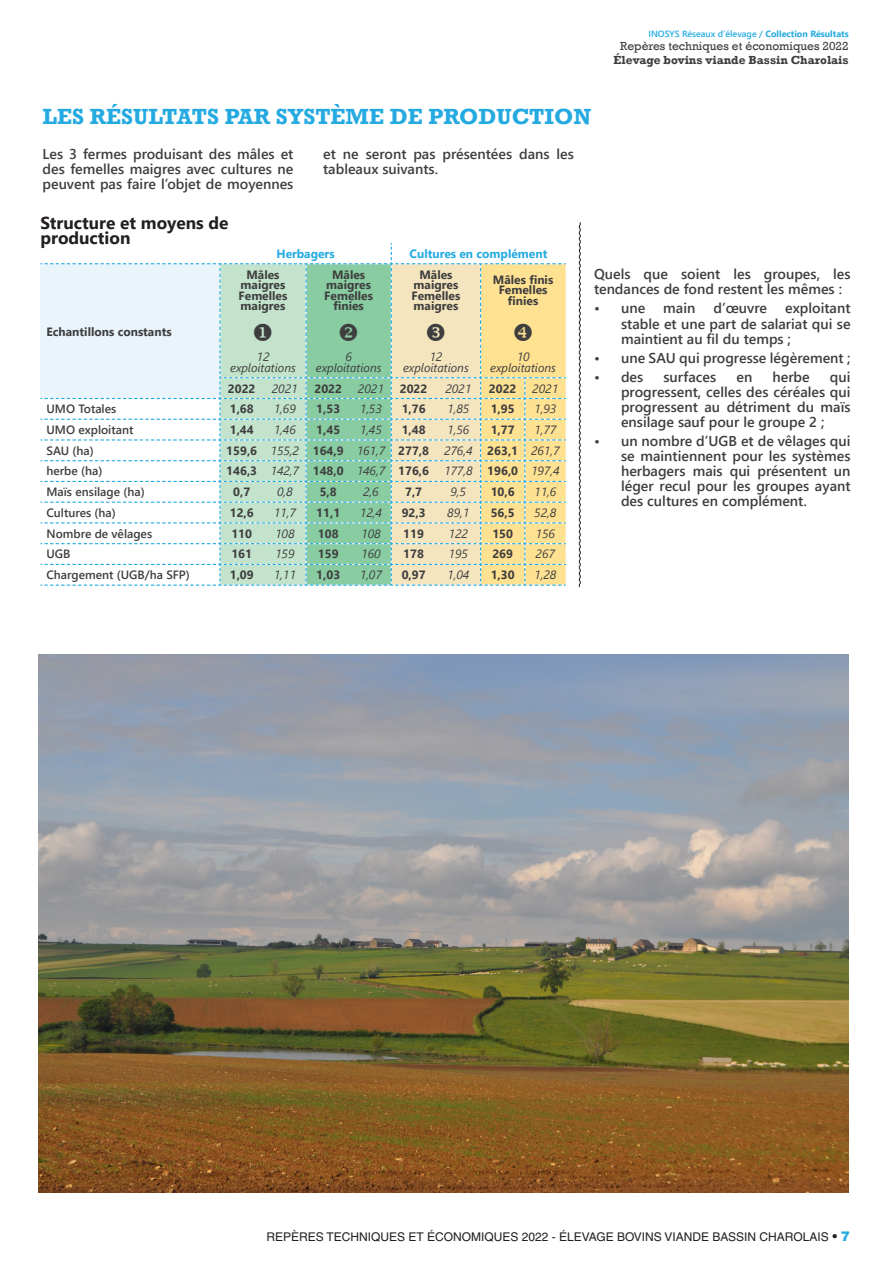
<style>
.page{position:relative;width:893px;height:1263px;background:#fff}
.page>*{position:absolute;margin:0;border:0;box-sizing:border-box;transform-origin:0 0}
.t1{font:700 22.5px "Rockwell";color:#24aae1}
.t2{font:700 17.25px/15px "Segoe UI";color:#231f20}
.t3{font:600 14.25px/15px "Segoe UI";color:#3e3e3f;text-align:justify}
.t4{font:700 12px/10.5px "Segoe UI";color:#3e3e3f;text-align:center}
.t5{font:italic 12px "Segoe UI";color:#3e3e3f}
.t6{font:600 12px "Segoe UI";color:#3e3e3f}
.t7{font:12px "Helvetica LT Std";color:#231f20}
.t8{font:12px "Rockwell";color:#3e3e3f}
.t9{font:700 12px "Rockwell";color:#3e3e3f}
.t10{font:700 12px "Segoe UI";color:#24aae1}
.t11{font:600 9px "Segoe UI";color:#24aae1}
.s1{font-weight:700}
.s2{font-size:13.5px}
.s3{font-family:"Helvetica";font-weight:900;font-size:13.5px;color:#24aae1}
</style>
<div class="page">
<svg style="left:578px;top:222px;width:3px;height:365px"></svg>
<img style="left:39px;top:655px;width:810px;height:538px">
<svg style="left:40px;top:243px;width:526px;height:343px"></svg>
<p class="t1" style="left:43px;top:102px;width:550px">LES RÉSULTATS PAR SYSTÈME DE PRODUCTION</p>
<p class="t3" style="left:43px;top:145px;width:252px">Les 3 fermes produisant des mâles et des femelles maigres avec cultures ne peuvent pas faire l’objet de moyennes</p>
<p class="t3" style="left:323px;top:145px;width:252px">et ne seront pas présentées dans les tableaux suivants.</p>
<p class="t2" style="left:40px;top:214px;width:190px">Structure et moyens de production</p>
<p class="t10" style="left:276px;top:242px;width:60px">Herbagers</p>
<p class="t10" style="left:410px;top:242px;width:139px">Cultures en complément</p>
<p class="t11" style="left:648px;top:25px;width:202px">INOSYS Réseaux d’élevage / <span class="s1">Collection Résultats</span></p>
<p class="t8" style="left:620px;top:39px;width:230px">Repères techniques et économiques 2022</p>
<p class="t9" style="left:614px;top:52px;width:236px">Élevage bovins viande Bassin Charolais</p>
<p class="t4" style="left:46px;top:325px;width:127px">Echantillons constants</p>
<p class="t4" style="left:241px;top:268px;width:46px">Mâles maigres</p>
<p class="t4" style="left:239px;top:289px;width:50px;text-align:left">Femelles maigres</p>
<p class="t5" style="left:257px;top:346px;width:14px">12</p>
<p class="t5" style="left:230px;top:356px;width:67px">exploitations</p>
<p class="t4" style="left:326px;top:268px;width:46px">Mâles maigres</p>
<p class="t4" style="left:324px;top:289px;width:50px">Femelles finies</p>
<p class="t5" style="left:345px;top:346px;width:8px">6</p>
<p class="t5" style="left:316px;top:356px;width:67px">exploitations</p>
<p class="t4" style="left:414px;top:268px;width:46px">Mâles maigres</p>
<p class="t4" style="left:412px;top:289px;width:50px;text-align:left">Femelles maigres</p>
<p class="t5" style="left:429px;top:346px;width:14px">12</p>
<p class="t5" style="left:403px;top:356px;width:67px">exploitations</p>
<p class="t4" style="left:493px;top:273px;width:62px">Mâles finis</p>
<p class="t4" style="left:499px;top:284px;width:50px">Femelles finies</p>
<p class="t5" style="left:517px;top:346px;width:14px">10</p>
<p class="t5" style="left:490px;top:356px;width:67px">exploitations</p>
<p class="t4" style="left:228px;top:382px;width:29px">2022</p>
<p class="t5" style="left:272px;top:377px;width:27px">2021</p>
<p class="t4" style="left:314px;top:382px;width:29px">2022</p>
<p class="t5" style="left:358px;top:377px;width:27px">2021</p>
<p class="t4" style="left:400px;top:382px;width:29px">2022</p>
<p class="t5" style="left:445px;top:377px;width:27px">2021</p>
<p class="t4" style="left:489px;top:382px;width:29px">2022</p>
<p class="t5" style="left:532px;top:377px;width:27px">2021</p>
<p class="t6" style="left:46px;top:398px;width:71px">UMO Totales</p>
<p class="t4" style="left:230px;top:403px;width:25px">1,68</p>
<p class="t5" style="left:274px;top:398px;width:24px">1,69</p>
<p class="t4" style="left:316px;top:403px;width:25px">1,53</p>
<p class="t5" style="left:360px;top:398px;width:24px">1,53</p>
<p class="t4" style="left:402px;top:403px;width:25px">1,76</p>
<p class="t5" style="left:447px;top:398px;width:24px">1,85</p>
<p class="t4" style="left:491px;top:403px;width:25px">1,95</p>
<p class="t5" style="left:534px;top:398px;width:24px">1,93</p>
<p class="t6" style="left:46px;top:418px;width:88px">UMO exploitant</p>
<p class="t4" style="left:230px;top:423px;width:25px">1,44</p>
<p class="t5" style="left:274px;top:418px;width:24px">1,46</p>
<p class="t4" style="left:316px;top:423px;width:25px">1,45</p>
<p class="t5" style="left:360px;top:418px;width:24px">1,45</p>
<p class="t4" style="left:402px;top:423px;width:25px">1,48</p>
<p class="t5" style="left:447px;top:418px;width:24px">1,56</p>
<p class="t4" style="left:491px;top:423px;width:25px">1,77</p>
<p class="t5" style="left:534px;top:418px;width:24px">1,77</p>
<p class="t6" style="left:46px;top:439px;width:49px">SAU (ha)</p>
<p class="t4" style="left:226px;top:444px;width:32px">159,6</p>
<p class="t5" style="left:271px;top:439px;width:30px">155,2</p>
<p class="t4" style="left:313px;top:444px;width:32px">164,9</p>
<p class="t5" style="left:357px;top:439px;width:30px">161,7</p>
<p class="t4" style="left:398px;top:444px;width:32px">277,8</p>
<p class="t5" style="left:444px;top:439px;width:30px">276,4</p>
<p class="t4" style="left:487px;top:444px;width:32px">263,1</p>
<p class="t5" style="left:531px;top:439px;width:30px">261,7</p>
<p class="t6" style="left:46px;top:460px;width:57px">herbe (ha)</p>
<p class="t4" style="left:226px;top:465px;width:32px">146,3</p>
<p class="t5" style="left:271px;top:460px;width:30px">142,7</p>
<p class="t4" style="left:313px;top:465px;width:32px">148,0</p>
<p class="t5" style="left:357px;top:460px;width:30px">146,7</p>
<p class="t4" style="left:398px;top:465px;width:32px">176,6</p>
<p class="t5" style="left:444px;top:460px;width:30px">177,8</p>
<p class="t4" style="left:487px;top:465px;width:32px">196,0</p>
<p class="t5" style="left:531px;top:460px;width:30px">197,4</p>
<p class="t6" style="left:46px;top:481px;width:100px">Maïs ensilage (ha)</p>
<p class="t4" style="left:233px;top:486px;width:19px">0,7</p>
<p class="t5" style="left:277px;top:481px;width:17px">0,8</p>
<p class="t4" style="left:320px;top:486px;width:19px">5,8</p>
<p class="t5" style="left:363px;top:481px;width:17px">2,6</p>
<p class="t4" style="left:405px;top:486px;width:19px">7,7</p>
<p class="t5" style="left:450px;top:481px;width:17px">9,5</p>
<p class="t4" style="left:491px;top:486px;width:25px">10,6</p>
<p class="t5" style="left:534px;top:481px;width:24px">11,6</p>
<p class="t6" style="left:46px;top:501px;width:71px">Cultures (ha)</p>
<p class="t4" style="left:230px;top:506px;width:25px">12,6</p>
<p class="t5" style="left:274px;top:501px;width:24px">11,7</p>
<p class="t4" style="left:316px;top:506px;width:25px">11,1</p>
<p class="t5" style="left:360px;top:501px;width:24px">12,4</p>
<p class="t4" style="left:402px;top:506px;width:25px">92,3</p>
<p class="t5" style="left:447px;top:501px;width:24px">89,1</p>
<p class="t4" style="left:491px;top:506px;width:25px">56,5</p>
<p class="t5" style="left:534px;top:501px;width:24px">52,8</p>
<p class="t6" style="left:46px;top:522px;width:107px">Nombre de vêlages</p>
<p class="t4" style="left:231px;top:527px;width:22px">110</p>
<p class="t5" style="left:275px;top:522px;width:21px">108</p>
<p class="t4" style="left:318px;top:527px;width:22px">108</p>
<p class="t5" style="left:361px;top:522px;width:21px">108</p>
<p class="t4" style="left:403px;top:527px;width:22px">119</p>
<p class="t5" style="left:449px;top:522px;width:21px">122</p>
<p class="t4" style="left:492px;top:527px;width:22px">150</p>
<p class="t5" style="left:536px;top:522px;width:21px">156</p>
<p class="t6" style="left:46px;top:543px;width:26px">UGB</p>
<p class="t4" style="left:231px;top:548px;width:22px">161</p>
<p class="t5" style="left:275px;top:543px;width:21px">159</p>
<p class="t4" style="left:318px;top:548px;width:22px">159</p>
<p class="t5" style="left:361px;top:543px;width:21px">160</p>
<p class="t4" style="left:403px;top:548px;width:22px">178</p>
<p class="t5" style="left:449px;top:543px;width:21px">195</p>
<p class="t4" style="left:492px;top:548px;width:22px">269</p>
<p class="t5" style="left:536px;top:543px;width:21px">267</p>
<p class="t6" style="left:46px;top:564px;width:145px">Chargement (UGB/ha SFP)</p>
<p class="t4" style="left:230px;top:569px;width:25px">1,09</p>
<p class="t5" style="left:274px;top:564px;width:24px">1,11</p>
<p class="t4" style="left:316px;top:569px;width:25px">1,03</p>
<p class="t5" style="left:360px;top:564px;width:24px">1,07</p>
<p class="t4" style="left:402px;top:569px;width:25px">0,97</p>
<p class="t5" style="left:447px;top:564px;width:24px">1,04</p>
<p class="t4" style="left:491px;top:569px;width:25px">1,30</p>
<p class="t5" style="left:534px;top:564px;width:24px">1,28</p>
<p class="t3" style="left:594px;top:265px;width:258px">Quels que soient les groupes, les tendances de fond restent les mêmes :</p>
<p class="t3" style="left:594px;top:300px;width:53px">• une</p>
<p class="t3" style="left:663px;top:300px;width:34px">main</p>
<p class="t3" style="left:713px;top:300px;width:55px">d’œuvre</p>
<p class="t3" style="left:621px;top:300px;width:231px;text-indent:164px">exploitant stable et une part de salariat qui se maintient au fil du temps ;</p>
<p class="t3" style="left:594px;top:349px;width:258px">• une SAU qui progresse légèrement ;</p>
<p class="t3" style="left:594px;top:368px;width:51px">• des</p>
<p class="t3" style="left:663px;top:368px;width:54px">surfaces</p>
<p class="t3" style="left:736px;top:368px;width:17px">en</p>
<p class="t3" style="left:772px;top:368px;width:39px">herbe</p>
<p class="t3" style="left:621px;top:368px;width:231px;text-indent:209px">qui progressent, celles des céréales qui progressent au détriment du maïs ensilage sauf pour le groupe 2 ;</p>
<p class="t3" style="left:621px;top:433px;width:231px;text-indent:-27px">• un nombre d’UGB et de vêlages qui se maintiennent pour les systèmes herbagers mais qui présentent un léger recul pour les groupes ayant des cultures en complément.</p>
<p class="t7" style="left:266px;top:1230px;width:585px">REPÈRES TECHNIQUES ET ÉCONOMIQUES 2022 - ÉLEVAGE BOVINS VIANDE BASSIN CHAROLAIS <span class="s2">•</span> <span class="s3">7</span></p>
</div>
